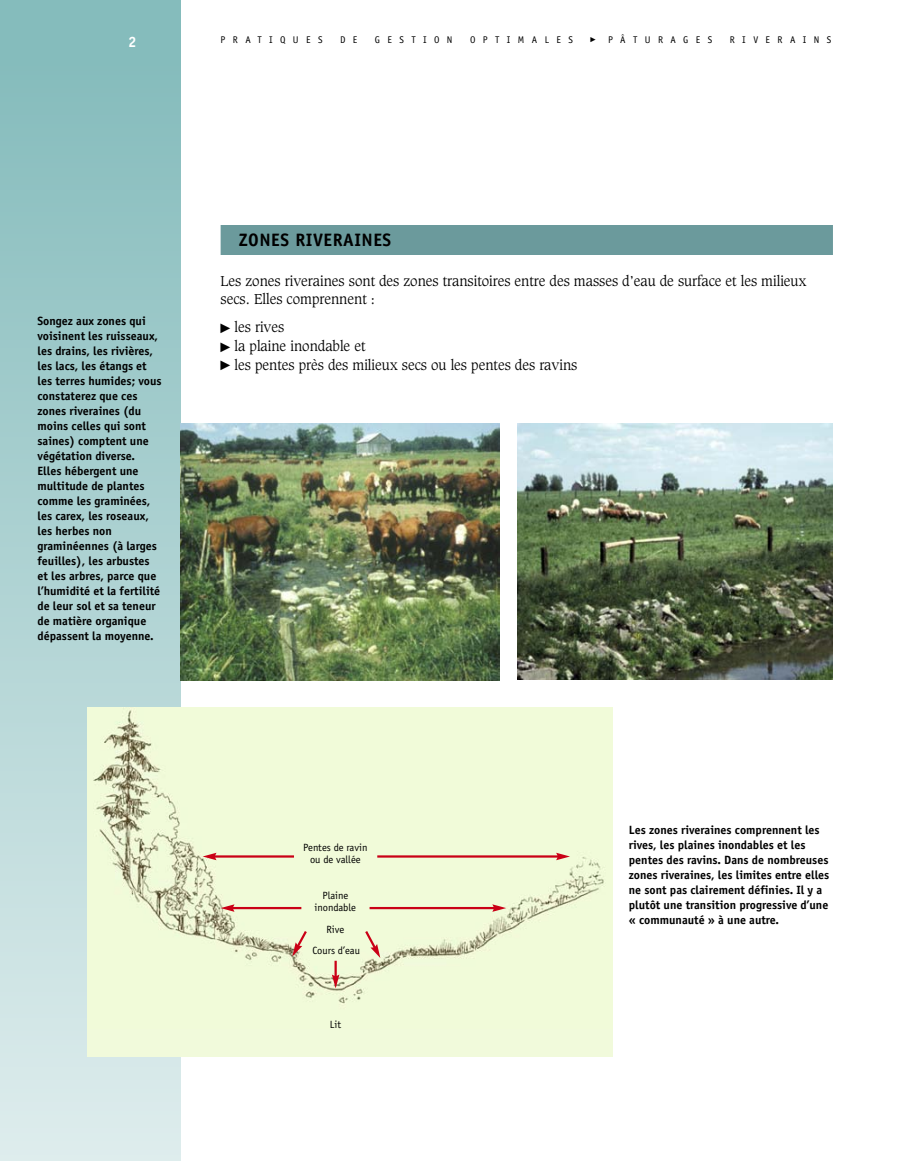
<style>
.page{position:relative;width:905px;height:1161px;background:#fff}
.page>*{position:absolute;margin:0;border:0;box-sizing:border-box;transform-origin:0 0}
.t1{font:700 18px "Officina Sans";letter-spacing:.03em;color:#000}
.t2{font:700 15px "Officina Sans";color:#fff}
.t3{font:300 13.8px/18.8px "Caxton";color:#000}
.t4{font:700 12px/15px "Officina Sans";color:#000}
.t5{font:10.5px/12.1px "Officina Sans";color:#000;text-align:center}
.t6{font:9.75px "Officina Sans";letter-spacing:.76em;color:#000}
</style>
<div class="page">
<div style="left:0;top:63px;width:180px;height:1098px;background:linear-gradient(to bottom,#85bcbc,#deeded)"></div>
<div style="left:0;top:0;width:180px;height:63px;background:#85bcbc"></div>
<img style="left:180px;top:423px;width:319px;height:257px">
<img style="left:517px;top:423px;width:315px;height:256px">
<div style="left:87px;top:707px;width:525px;height:350px;background:#f1fadb"></div>
<img style="left:93px;top:708px;width:511px;height:296px">
<hr style="left:334px;top:961px;width:3px;height:16px;background:#ca0016">
<svg style="left:332px;top:975px;width:7px;height:13px"></svg>
<hr style="left:214px;top:855px;width:80px;height:3px;background:#ca0016">
<svg style="left:202px;top:853px;width:14px;height:7px"></svg>
<hr style="left:377px;top:855px;width:181px;height:3px;background:#ca0016">
<svg style="left:556px;top:853px;width:14px;height:7px"></svg>
<hr style="left:232px;top:907px;width:69px;height:2px;background:#ca0016">
<svg style="left:220px;top:904px;width:14px;height:8px"></svg>
<hr style="left:369px;top:907px;width:126px;height:2px;background:#ca0016">
<svg style="left:492px;top:904px;width:14px;height:8px"></svg>
<svg style="left:363px;top:929px;width:17px;height:29px"></svg>
<svg style="left:292px;top:928px;width:17px;height:28px"></svg>
<div style="left:220px;top:225px;width:612px;height:30px;background:#6b9a9c"></div>
<p class="t2" style="left:128px;top:36px;width:10px">2</p>
<p class="t6" style="left:220px;top:36px;width:103px">PRATIQUES</p>
<p class="t6" style="left:340px;top:36px;width:19px">D E</p>
<p class="t6" style="left:375px;top:36px;width:79px">GESTION</p>
<p class="t6" style="left:470px;top:36px;width:104px">OPTIMALES</p>
<p class="t6" style="left:608px;top:36px;width:106px">PÂTURAGES</p>
<p class="t6" style="left:729px;top:36px;width:103px">RIVERAINS</p>
<p class="t4" style="left:38px;top:314px;width:126px">Songez aux zones qui voisinent les ruisseaux, les drains, les rivières, les lacs, les étangs et les terres humides; vous constaterez que ces zones riveraines (du moins celles qui sont saines) comptent une végétation diverse.<br>Elles hébergent une multitude de plantes comme les graminées, les carex, les roseaux, les herbes non graminéennes (à larges feuilles), les arbustes et les arbres, parce que l’humidité et la fertilité de leur sol et sa teneur de matière organique dépassent la moyenne.</p>
<h1 class="t1" style="left:239px;top:233px;width:154px">ZONES RIVERAINES</h1>
<p class="t3" style="left:220px;top:272px;width:587px">Les zones riveraines sont des zones transitoires entre des masses d’eau de surface et les milieux secs. Elles comprennent :</p>
<p class="t3" style="left:235px;top:319px;width:344px">les rives<br>la plaine inondable et<br>les pentes près des milieux secs ou les pentes des ravins</p>
<p class="t5" style="left:303px;top:842px;width:66px">Pentes de ravin ou de vallée</p>
<p class="t5" style="left:314px;top:890px;width:43px">Plaine inondable</p>
<p class="t5" style="left:326px;top:924px;width:19px">Rive</p>
<p class="t5" style="left:312px;top:945px;width:49px">Cours d’eau</p>
<p class="t5" style="left:330px;top:1019px;width:13px">Lit</p>
<p class="t4" style="left:628px;top:823px;width:202px">Les zones riveraines comprennent les rives, les plaines inondables et les pentes des ravins. Dans de nombreuses zones riveraines, les limites entre elles ne sont pas clairement définies. Il y a plutôt une transition progressive d’une « communauté » à une autre.</p>
</div>
